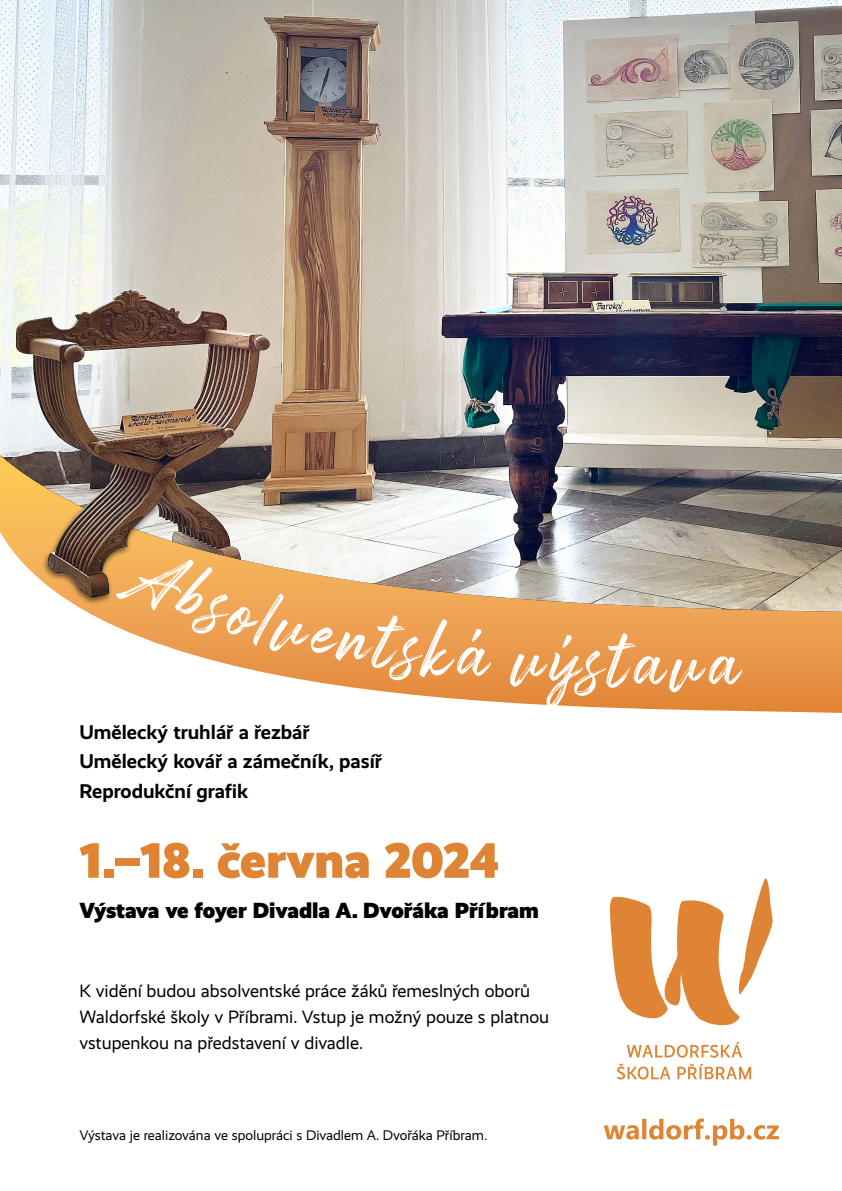
<style>
.page{position:relative;width:842px;height:1191px;background:#fff}
.page>*{position:absolute;margin:0;border:0;box-sizing:border-box;transform-origin:0 0}
.t1{font:65.1px "Arsilon";color:#fff}
.t2{font:900 50px "Realist";letter-spacing:-.01em;color:#de8434}
.t3{font:900 22px "Realist";letter-spacing:-.01em;color:#000}
.t4{font:700 20px/29.7px "Realist";color:#000}
.t5{font:18px/26px "Realist";color:#000}
.t6{font:14px "Realist";color:#000}
</style>
<div class="page">
<svg style="left:323px;top:627px;width:519px;height:86px"></svg>
<img style="left:0;top:0;width:842px;height:612px">
<svg style="left:609px;top:878px;width:164px;height:147px"></svg>
<svg style="left:617px;top:1063px;width:134px;height:16px"></svg>
<svg style="left:627px;top:1042px;width:115px;height:15px"></svg>
<svg style="left:604px;top:1118px;width:175px;height:27px"></svg>
<div style="left:42px;top:496px;width:119px;height:109px;background:#000;opacity:.56"></div>
<img style="left:48px;top:499px;width:110px;height:99px">
<svg style="left:115px;top:536px;width:379px;height:147px"></svg>
<svg style="left:510px;top:633px;width:158px;height:76px;background:#e7954a"></svg>
<svg style="left:708px;top:656px;width:34px;height:28px"></svg>
<p class="t4" style="left:79px;top:717px;width:304px">Umělecký truhlář a řezbář<br>Umělecký kovář a zámečník, pasíř<br>Reprodukční grafik</p>
<h2 class="t2" style="left:79px;top:830px;width:421px">1.–18. června 2024</h2>
<p class="t3" style="left:79px;top:897px;width:461px">Výstava ve foyer Divadla A. Dvořáka Příbram</p>
<p class="t5" style="left:79px;top:977px;width:471px">K vidění budou absolventské práce žáků řemeslných oborů<br>Waldorfské školy v Příbrami. Vstup je možný pouze s platnou vstupenkou na představení v divadle.</p>
<p class="t6" style="left:79px;top:1126px;width:409px">Výstava je realizována ve spolupráci s Divadlem A. Dvořáka Příbram.</p>
<h1 class="t1" style="left:673px;top:623px;width:32px">v</h1>
</div>
